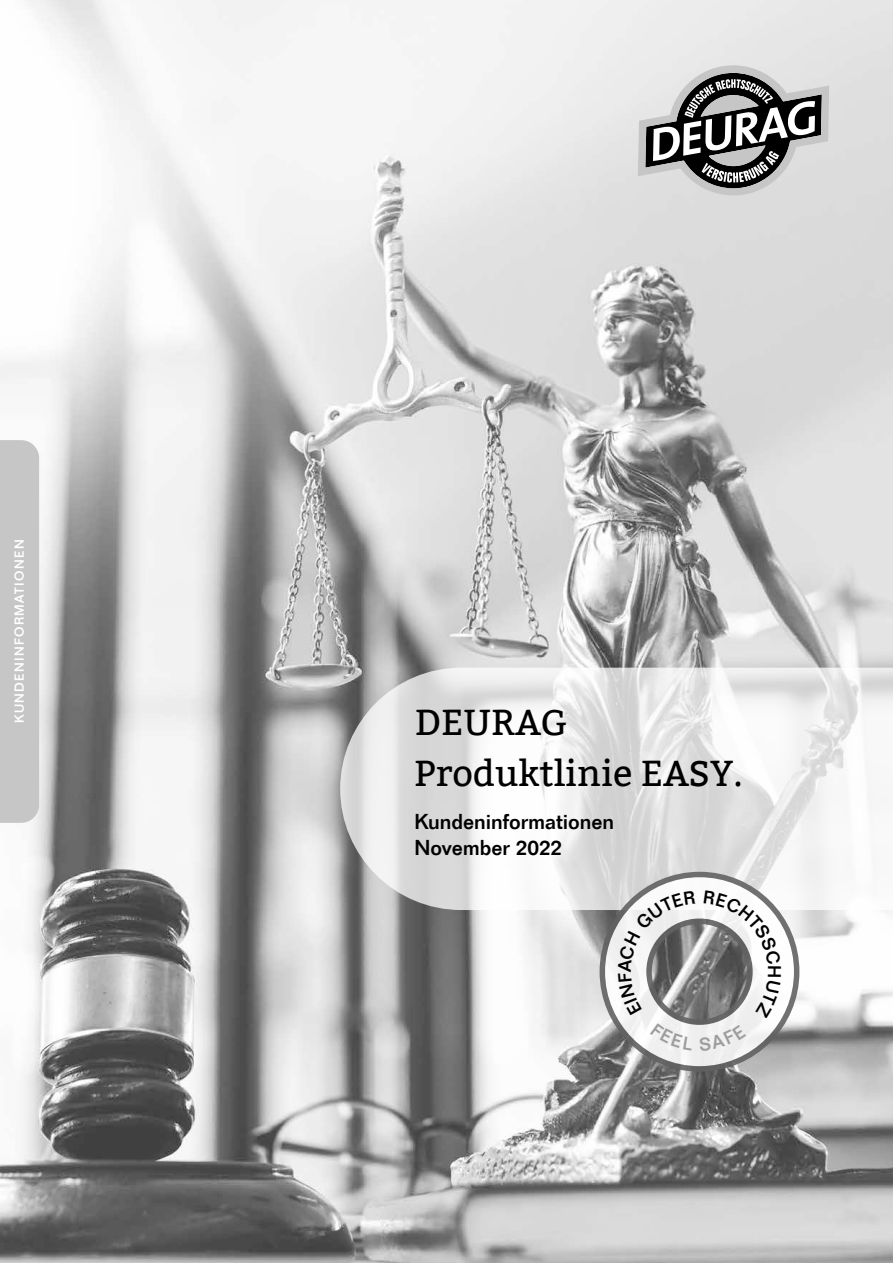
<style>
.page{position:relative;width:893px;height:1263px;background:#fff}
.page>*{position:absolute;margin:0;border:0;box-sizing:border-box;transform-origin:0 0}
.t1{font:36px/51px "Bitter";color:#000}
.t2{font:500 21px/25.2px "Folio LT";letter-spacing:-.005em;color:#000}
.t3{font:500 12.75px "Folio LT";letter-spacing:.105em;color:#fff}
</style>
<div class="page">
<img style="left:0;top:0;width:893px;height:1263px">
<svg style="left:638px;top:65px;width:191px;height:130px"></svg>
<svg style="left:340px;top:668px;width:553px;height:242px"></svg>
<div style="left:0;top:440px;width:39px;height:383px;background:#c6c6c6"></div>
<svg style="left:598px;top:870px;width:203px;height:203px"></svg>
<p class="t3" style="left:12px;top:723px;width:185px;rotate:-90deg">KUNDENINFORMATIONEN</p>
<h1 class="t1" style="left:414px;top:698px;width:330px">DEURAG<br>Produktlinie EASY.</h1>
<p class="t2" style="left:414px;top:809px;width:201px">Kundeninformationen<br>November 2022</p>
</div>
